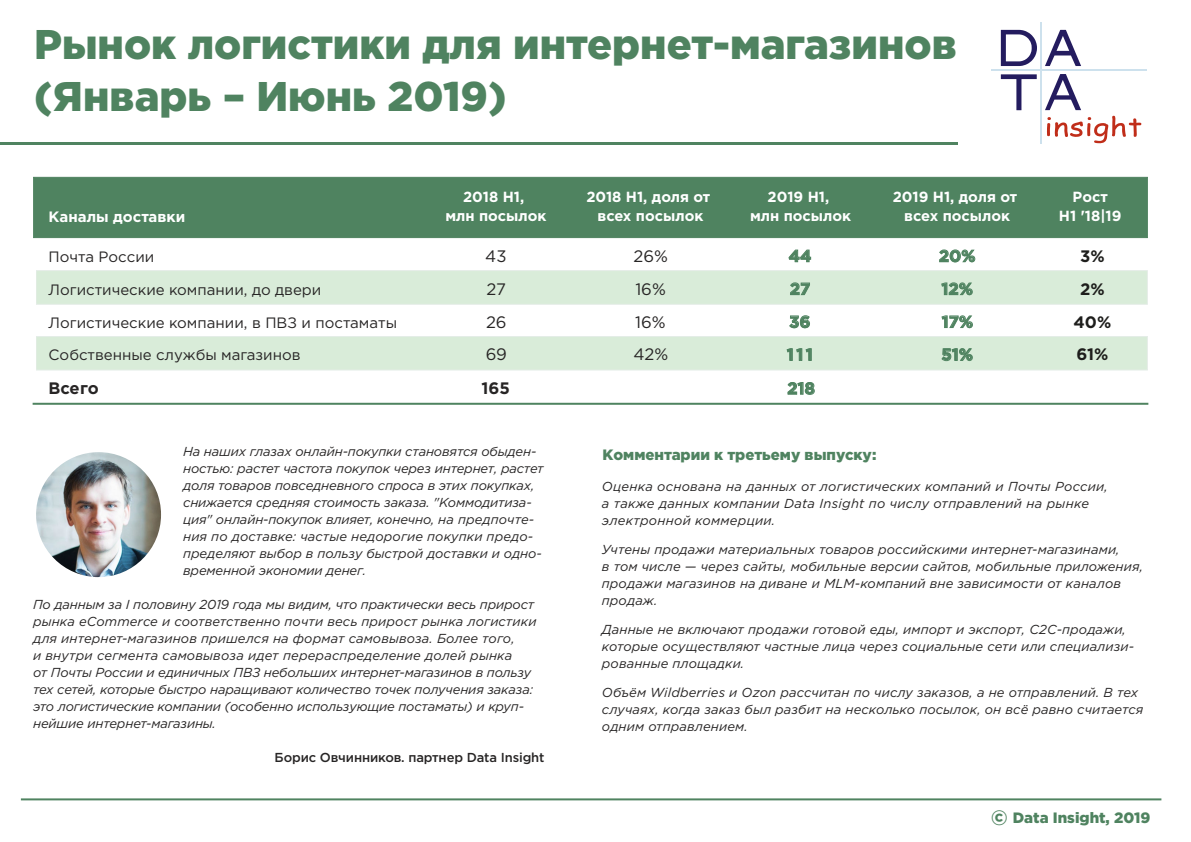
<style>
.page{position:relative;width:1191px;height:842px;background:#fff}
.page>*{position:absolute;margin:0;border:0;box-sizing:border-box;transform-origin:0 0}
.t1{font:900 41.5px/52px "Gotham Pro";color:#4f8360}
.t2{font:700 16.6px "Gotham Pro";color:#4f8360}
.t3{font:16.6px "Gotham Pro";color:#272525}
.t4{font:700 16.6px "Gotham Pro";color:#1e1e1c}
.t5{font:700 16.6px "Gotham Pro";letter-spacing:-.005em;color:#272525}
.t6{font:15px "Gotham Pro";color:#272525}
.t7{font:900 15px "Gotham Pro";color:#4f8360}
.t8{font:700 15px "Gotham Pro";color:#fff}
.t9{font:700 14.7px/19.3px "Gotham Pro";color:#fff;text-align:center}
.t10{font:italic 13px/17px "Gotham Pro";letter-spacing:-.01em;color:#272525}
.t11{font:italic 13px/17px "Gotham Pro";letter-spacing:.01em;color:#272525}
.t12{font:500 13px "Gotham Pro";letter-spacing:-.01em;color:#272525}
.s1{font-size:20.7px}
</style>
<div class="page">
<hr style="left:0;top:142px;width:957px;height:3px;background:#4f8360">
<svg style="left:1000px;top:30px;width:37px;height:36px"></svg>
<svg style="left:1045px;top:30px;width:36px;height:36px"></svg>
<svg style="left:1045px;top:74px;width:36px;height:36px"></svg>
<svg style="left:1000px;top:74px;width:36px;height:36px"></svg>
<svg style="left:1047px;top:116px;width:94px;height:27px"></svg>
<hr style="left:1039px;top:22px;width:2px;height:121px;background:#cde1ed">
<hr style="left:991px;top:69px;width:156px;height:2px;background:#cde1ed">
<div style="left:34px;top:177px;width:1113px;height:61px;background:#4f8360"></div>
<div style="left:36px;top:271px;width:1111px;height:33px;background:#d9ecd9"></div>
<div style="left:36px;top:336px;width:1111px;height:34px;background:#d9ecd9"></div>
<svg style="left:788px;top:250px;width:23px;height:12px"></svg>
<svg style="left:939px;top:249px;width:36px;height:13px"></svg>
<svg style="left:789px;top:315px;width:21px;height:13px"></svg>
<svg style="left:941px;top:315px;width:32px;height:13px"></svg>
<svg style="left:790px;top:282px;width:20px;height:13px"></svg>
<svg style="left:941px;top:282px;width:31px;height:13px"></svg>
<svg style="left:786px;top:348px;width:25px;height:13px"></svg>
<svg style="left:941px;top:348px;width:31px;height:13px"></svg>
<svg style="left:787px;top:382px;width:27px;height:13px"></svg>
<hr style="left:34px;top:403px;width:1113px;height:2px;background:#4f8360">
<hr style="left:22px;top:798px;width:1138px;height:2px;background:#4f8360">
<img style="left:36px;top:452px;width:125px;height:125px;border-radius:62px">
<h1 class="t1" style="left:34px;top:18px;width:924px">Рынок логистики для интернет-магазинов (Январь – Июнь 2019)</h1>
<p class="t8" style="left:49px;top:208px;width:138px">Каналы доставки</p>
<p class="t9" style="left:445px;top:187px;width:103px">2018 H1,<br>млн посылок</p>
<p class="t9" style="left:586px;top:187px;width:125px">2018 H1, доля от всех посылок</p>
<p class="t9" style="left:750px;top:187px;width:103px">2019 H1,<br>млн посылок</p>
<p class="t9" style="left:892px;top:187px;width:126px">2019 H1, доля от всех посылок</p>
<p class="t9" style="left:1059px;top:187px;width:64px">Рост<br>H1 '18|19</p>
<p class="t6" style="left:49px;top:248px;width:107px">Почта России</p>
<p class="t3" style="left:485px;top:247px;width:23px">43</p>
<p class="t3" style="left:633px;top:247px;width:36px">26%</p>
<p class="t2" style="left:788px;top:246px;width:24px">44</p>
<p class="t2" style="left:939px;top:246px;width:38px">20%</p>
<p class="t4" style="left:1080px;top:246px;width:26px">3%</p>
<p class="t6" style="left:49px;top:281px;width:274px">Логистические компании, до двери</p>
<p class="t3" style="left:486px;top:280px;width:21px">27</p>
<p class="t3" style="left:635px;top:280px;width:32px">16%</p>
<p class="t2" style="left:789px;top:279px;width:22px">27</p>
<p class="t2" style="left:941px;top:279px;width:33px">12%</p>
<p class="t4" style="left:1080px;top:279px;width:26px">2%</p>
<p class="t6" style="left:49px;top:314px;width:350px">Логистические компании, в ПВЗ и постаматы</p>
<p class="t3" style="left:486px;top:312px;width:22px">26</p>
<p class="t3" style="left:635px;top:312px;width:32px">16%</p>
<p class="t2" style="left:789px;top:312px;width:23px">36</p>
<p class="t2" style="left:941px;top:312px;width:33px">17%</p>
<p class="t4" style="left:1073px;top:312px;width:39px">40%</p>
<p class="t6" style="left:49px;top:347px;width:253px">Собственные службы магазинов</p>
<p class="t3" style="left:486px;top:345px;width:23px">69</p>
<p class="t3" style="left:633px;top:345px;width:36px">42%</p>
<p class="t2" style="left:787px;top:345px;width:27px">111</p>
<p class="t2" style="left:941px;top:345px;width:33px">51%</p>
<p class="t4" style="left:1076px;top:345px;width:34px">61%</p>
<p class="t5" style="left:49px;top:379px;width:52px">Всего</p>
<p class="t5" style="left:481px;top:379px;width:30px">165</p>
<p class="t2" style="left:787px;top:379px;width:29px">218</p>
<p class="t10" style="left:183px;top:443px;width:355px">На наших глазах онлайн-покупки становятся обыден-</p>
<p class="t7" style="left:602px;top:446px;width:275px">Комментарии к третьему выпуску:</p>
<p class="t10" style="left:183px;top:460px;width:362px">ностью: растет частота покупок через интернет, растет доля товаров повседневного спроса в этих покупках, снижается средняя стоимость заказа. "Коммодитиза&shy;ция" онлайн-покупок влияет, конечно, на предпочте&shy;ния по доставке: частые недорогие покупки предо&shy;пределяют выбор в пользу быстрой доставки и одно&shy;временной экономии денег.</p>
<p class="t10" style="left:33px;top:596px;width:505px">По данным за I половину 2019 года мы видим, что практически весь прирост рынка eCommerce и соответственно почти весь прирост рынка логистики для интернет-магазинов пришелся на формат самовывоза. Более того,<br>и внутри сегмента самовывоза идет перераспределение долей рынка<br>от Почты России и единичных ПВЗ небольших интернет-магазинов в пользу тех сетей, которые быстро наращивают количество точек получения заказа: это логистические компании (особенно использующие постаматы) и круп&shy;нейшие интернет-магазины.</p>
<p class="t12" style="left:275px;top:750px;width:271px">Борис Овчинников. партнер Data Insight</p>
<p class="t11" style="left:602px;top:478px;width:507px">Оценка основана на данных от логистических компаний и Почты России, а также данных компании Data Insight по числу отправлений на рынке электронной коммерции.</p>
<p class="t11" style="left:602px;top:541px;width:542px">Учтены продажи материальных товаров российскими интернет-магазинами,<br>в том числе — через сайты, мобильные версии сайтов, мобильные приложения, продажи магазинов на диване и MLM-компаний вне зависимости от каналов продаж.</p>
<p class="t11" style="left:602px;top:621px;width:533px">Данные не включают продажи готовой еды, импорт и экспорт, С2С-продажи, которые осуществляют частные лица через социальные сети или специализи&shy;рованные площадки.</p>
<p class="t11" style="left:602px;top:684px;width:543px">Объём Wildberries и Ozon рассчитан по числу заказов, а не отправлений. В тех случаях, когда заказ был разбит на несколько посылок, он всё равно считается одним отправлением.</p>
<p class="t7" style="left:991px;top:808px;width:161px"><span class="s1">©</span> Data Insight, 2019</p>
</div>
